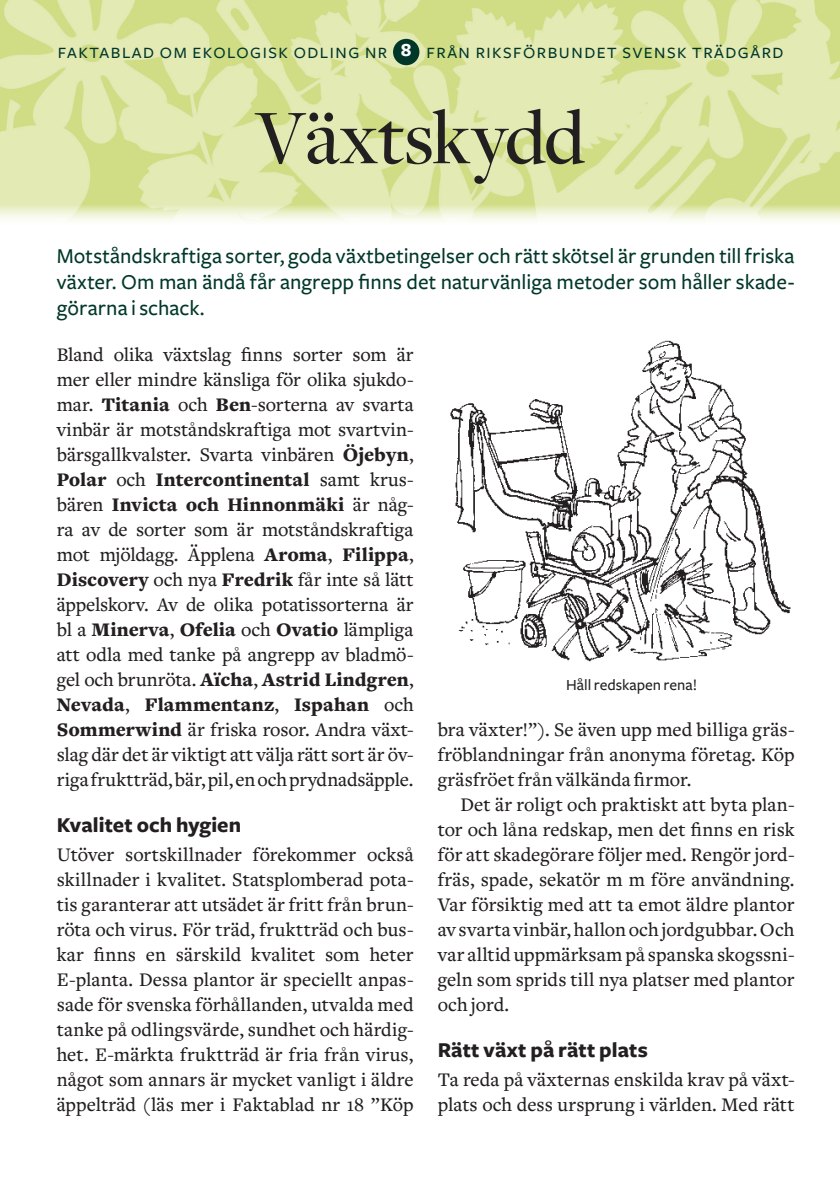
<style>
.page{position:relative;width:840px;height:1191px;background:#fff}
.page>*{position:absolute;margin:0;border:0;box-sizing:border-box;transform-origin:0 0}
.Rubrik_huvud{font:500 80px "Freight Disp Pro";letter-spacing:-.005em;color:#231f20}
.Ingress{font:500 22px/26px "Freight Sans";color:#003729;text-align:justify}
.rubrik_2{font:700 22px "Freight Sans";letter-spacing:.005em;color:#231f20}
.brödtext{font:500 20px/25px "Freight Text";letter-spacing:.005em;color:#231f20;text-align:justify}
.indrag_brödtext{font:500 20px/25px "Freight Text";color:#231f20;text-align:justify}
.Faktabladsnummer{font:500 16.4px "Freight Sans";letter-spacing:.09em;color:#003729;scale:1.04 1}
.bildtext{font:500 16px "Freight Sans";color:#231f20}
.s1{color:#00372a}
.s2{font-weight:700;font-size:19.2px;color:#fff}
.s3{font-weight:900}
</style>
<div class="page">
<img style="left:0;top:0;width:839px;height:221px">
<div style="left:393px;top:39px;width:26px;height:26px;background:#003729;border-radius:50%"></div>
<img style="left:450px;top:340px;width:341px;height:322px">
<p class="Faktabladsnummer" style="left:58px;top:44px;width:699px"><span class="s1">FAKTABLAD OM EKOLOGISK OD</span>LING NR <span class="s2">8</span> FRÅN RIKSFÖRBUNDET SVENSK TRÄDGÅRD</p>
<p class="Rubrik_huvud" style="left:255px;top:85px;width:331px">Växtskydd</p>
<p class="Ingress" style="left:57px;top:243px;width:739px">Motståndskraftiga sorter, goda växtbetingelser och rätt skötsel är grunden till friska växter. Om man ändå får angrepp finns det naturvänliga metoder som håller skade&shy;görarna i schack.</p>
<p class="brödtext" style="left:57px;top:342px;width:358px">Bland olika växtslag finns sorter som är mer eller mindre känsliga för olika sjukdo&shy;mar. <span class="s3">Titania</span> och <span class="s3">Ben</span>-sorterna av svarta vinbär är motståndskraftiga mot svartvin&shy;bärsgallkvalster. Svarta vinbären <span class="s3">Öjebyn</span>, <span class="s3">Polar</span> och <span class="s3">Intercontinental</span> samt krus&shy;bären <span class="s3">Invicta och Hinnonmäki</span> är någ&shy;ra av de sorter som är motståndskraftiga mot mjöldagg. Äpplena <span class="s3">Aroma</span>, <span class="s3">Filippa</span>, <span class="s3">Discovery</span> och nya <span class="s3">Fredrik</span> får inte så lätt äppelskorv. Av de olika potatissorterna är bl a <span class="s3">Minerva</span>, <span class="s3">Ofelia</span> och <span class="s3">Ovatio</span> lämpliga att odla med tanke på angrepp av bladmö&shy;gel och brunröta. <span class="s3">Aïcha</span>, <span class="s3">Astrid Lindgren</span>, <span class="s3">Nevada</span>, <span class="s3">Flammentanz</span>, <span class="s3">Ispahan</span> och <span class="s3">Sommerwind</span> är friska rosor. Andra växt&shy;slag där det är viktigt att välja rätt sort är öv&shy;riga fruktträd, bär, pil, en och prydnadsäpple.</p>
<p class="rubrik_2" style="left:57px;top:813px;width:186px">Kvalitet och hygien</p>
<p class="brödtext" style="left:57px;top:842px;width:358px">Utöver sortskillnader förekommer också skillnader i kvalitet. Statsplomberad pota&shy;tis garanterar att utsädet är fritt från brun&shy;röta och virus. För träd, fruktträd och bus&shy;kar finns en särskild kvalitet som heter E-planta. Dessa plantor är speciellt anpas&shy;sade för svenska förhållanden, utvalda med tanke på odlingsvärde, sundhet och härdig&shy;het. E-märkta fruktträd är fria från virus, något som annars är mycket vanligt i äldre äppelträd (läs mer i Faktablad nr 18 ”Köp</p>
<p class="bildtext" style="left:566px;top:676px;width:132px">Håll redskapen rena!</p>
<p class="brödtext" style="left:437px;top:717px;width:358px">bra växter!”). Se även upp med billiga gräs&shy;fröblandningar från anonyma företag. Köp gräsfröet från välkända firmor.</p>
<p class="indrag_brödtext" style="left:437px;top:792px;width:358px;text-indent:23px">Det är roligt och praktiskt att byta plan&shy;tor och låna redskap, men det finns en risk för att skadegörare följer med. Rengör jord&shy;fräs, spade, sekatör m m före användning.<br>Var försiktig med att ta emot äldre plantor av svarta vinbär, hallon och jordgubbar. Och var alltid uppmärksam på spanska skogssni&shy;geln som sprids till nya platser med plantor och jord.</p>
<p class="rubrik_2" style="left:437px;top:1038px;width:212px">Rätt växt på rätt plats</p>
<p class="brödtext" style="left:437px;top:1067px;width:358px">Ta reda på växternas enskilda krav på växt&shy;plats och dess ursprung i världen. Med rätt</p>
</div>
